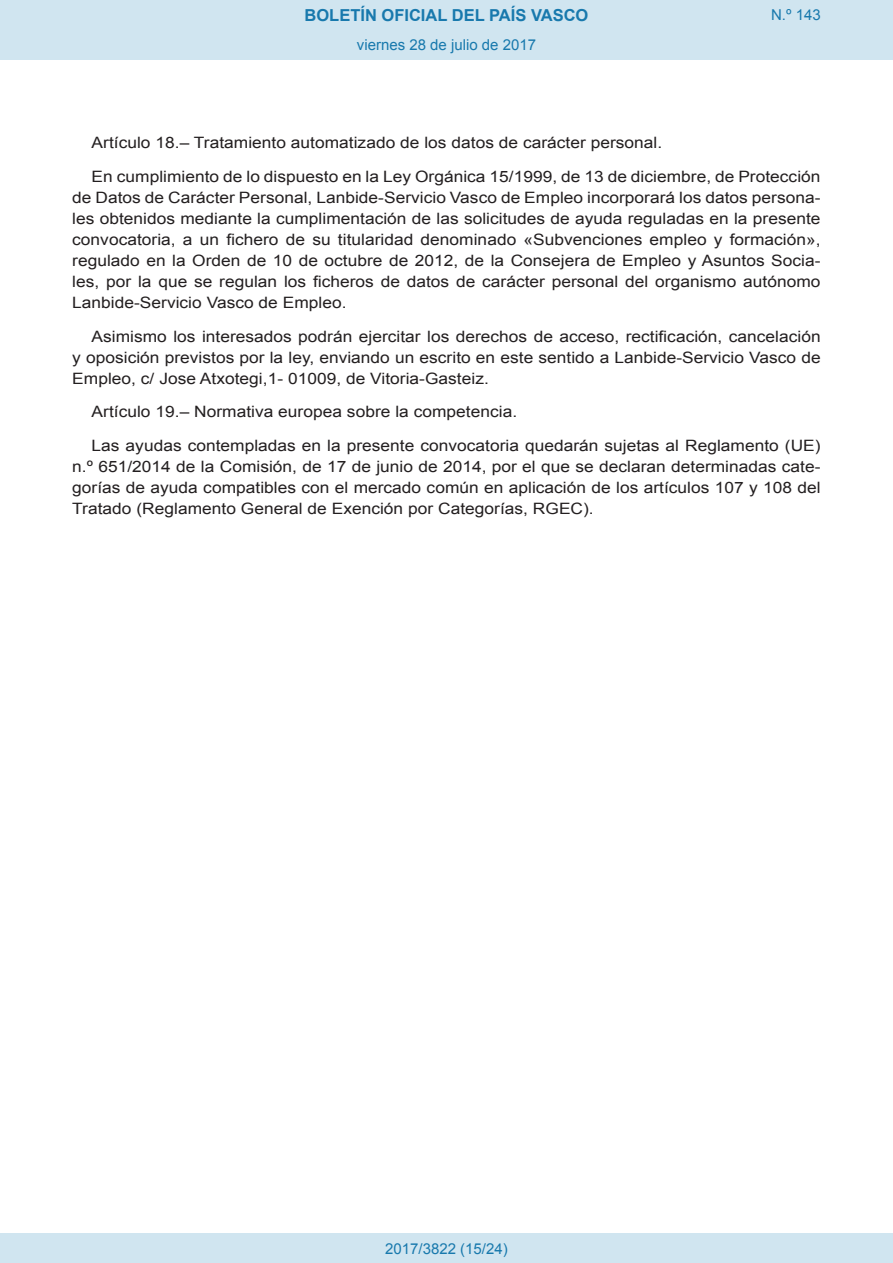
<style>
.page{position:relative;width:893px;height:1263px;background:#fff}
.page>*{position:absolute;margin:0;border:0;box-sizing:border-box;transform-origin:0 0}
.t1{font:700 16.5px "Arial";color:#1879ad}
.BOPVDetalle{font:15.6px/21px "Arial";color:#231f20;text-align:justify;scale:1.11 1}
.Paginacion_Centro{font:15px "Arial";color:#1879ad}
</style>
<div class="page">
<div style="left:0;top:0;width:893px;height:60px;background:#d0e5f0"></div>
<div style="left:0;top:1233px;width:893px;height:30px;background:#d0e5f0"></div>
<p class="t1" style="left:305px;top:4px;width:285px">BOLETÍN OFICIAL DEL PAÍS VASCO</p>
<p class="Paginacion_Centro" style="left:357px;top:35px;width:181px">viernes 28 de julio de 2017</p>
<p class="Paginacion_Centro" style="left:771px;top:5px;width:51px">N.º 143</p>
<p class="BOPVDetalle" style="left:92px;top:132px;width:516px">Artículo 18.– Tratamiento automatizado de los datos de carácter personal.</p>
<p class="BOPVDetalle" style="left:72px;top:166px;width:676px;text-indent:19px">En cumplimiento de lo dispuesto en la Ley Orgánica 15/1999, de 13 de diciembre, de Protección de Datos de Carácter Personal, Lanbide-Servicio Vasco de Empleo incorporará los datos persona&shy;les obtenidos mediante la cumplimentación de las solicitudes de ayuda reguladas en la presente convocatoria, a un fichero de su titularidad denominado «Subvenciones empleo y formación», regulado en la Orden de 10 de octubre de 2012, de la Consejera de Empleo y Asuntos Socia&shy;les, por la que se regulan los ficheros de datos de carácter personal del organismo autónomo Lanbide-Servicio Vasco de Empleo.</p>
<p class="BOPVDetalle" style="left:72px;top:326px;width:676px;text-indent:19px">Asimismo los interesados podrán ejercitar los derechos de acceso, rectificación, cancelación y oposición previstos por la ley, enviando un escrito en este sentido a Lanbide-Servicio Vasco de Empleo, c/ Jose Atxotegi,1- 01009, de Vitoria-Gasteiz.</p>
<p class="BOPVDetalle" style="left:92px;top:402px;width:385px">Artículo 19.– Normativa europea sobre la competencia.</p>
<p class="BOPVDetalle" style="left:72px;top:435px;width:676px;text-indent:19px">Las ayudas contempladas en la presente convocatoria quedarán sujetas al Reglamento (UE) n.º 651/2014 de la Comisión, de 17 de junio de 2014, por el que se declaran determinadas cate&shy;gorías de ayuda compatibles con el mercado común en aplicación de los artículos 107 y 108 del Tratado (Reglamento General de Exención por Categorías, RGEC).</p>
<p class="Paginacion_Centro" style="left:385px;top:1238px;width:124px">2017/3822 (15/24)</p>
</div>
